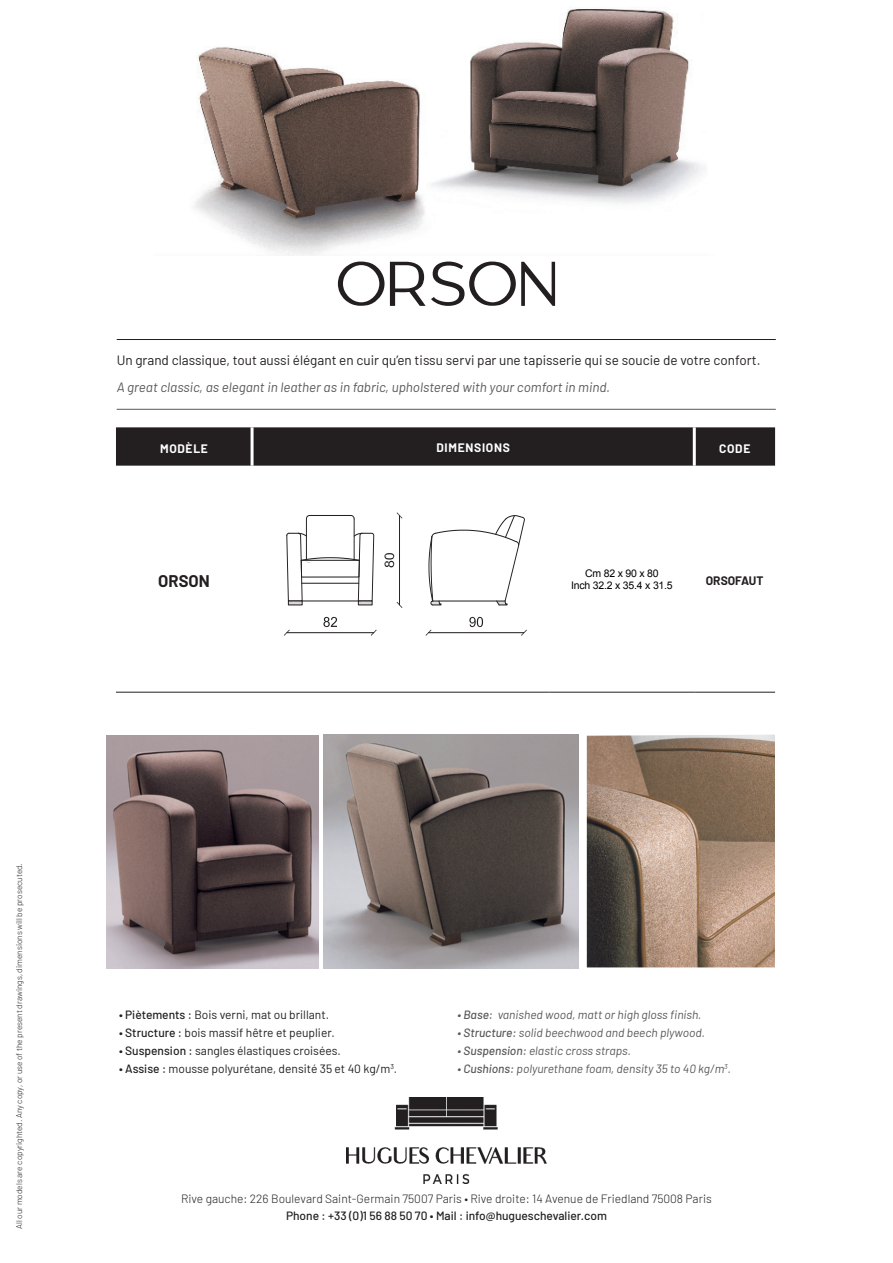
<style>
.page{position:relative;width:893px;height:1263px;background:#fff}
.page>*{position:absolute;margin:0;border:0;box-sizing:border-box;transform-origin:0 0}
.t1{font:108.15px "GANTIC";color:#231f20}
.t2{font:700 16.5px "Barlow";color:#231f20}
.t3{font:13.5px "Barlow";color:#231f20}
.t4{font:italic 13.5px "Barlow";color:#57585a}
.t5{font:italic 12px "Barlow";color:#57585a}
.t6{font:12px "Barlow";color:#231f20}
.t7{font:300 12px "Barlow";color:#231f20}
.t8{font:500 12px "Barlow";color:#231f20}
.t9{font:700 12px "Barlow";letter-spacing:.06em;color:#fff}
.t10{font:700 12px "Barlow";color:#231f20}
.t11{font:10.5px/12px "Arial";letter-spacing:-.02em;color:#000;text-align:center}
.t12{font:300 8.25px "Barlow";color:#231f20}
.s1{font-weight:500}
</style>
<div class="page">
<img style="left:194px;top:8px;width:510px;height:247px">
<img style="left:347px;top:1097px;width:199px;height:86px">
<hr style="left:117px;top:339px;width:659px;height:1px;background:#231f20">
<hr style="left:117px;top:409px;width:659px;height:1px;background:#57585a">
<div style="left:116px;top:427px;width:659px;height:39px;background:#231f20"></div>
<hr style="left:251px;top:427px;width:3px;height:39px;background:#fff">
<hr style="left:693px;top:427px;width:3px;height:39px;background:#fff">
<hr style="left:116px;top:692px;width:136px;height:1px;background:#231f20">
<hr style="left:252px;top:692px;width:298px;height:1px;background:#231f20">
<hr style="left:550px;top:692px;width:144px;height:1px;background:#231f20">
<hr style="left:694px;top:692px;width:81px;height:1px;background:#231f20">
<img style="left:106px;top:736px;width:213px;height:232px">
<img style="left:323px;top:735px;width:255px;height:233px">
<img style="left:587px;top:735px;width:188px;height:232px">
<hr style="left:310px;top:515px;width:41px;height:1px;background:#231f20">
<hr style="left:399px;top:515px;width:1px;height:90px;background:#231f20">
<svg style="left:397px;top:512px;width:5px;height:6px"></svg>
<svg style="left:384px;top:553px;width:10px;height:14px"></svg>
<hr style="left:428px;top:632px;width:96px;height:1px;background:#231f20">
<svg style="left:426px;top:630px;width:5px;height:6px"></svg>
<svg style="left:521px;top:630px;width:6px;height:6px"></svg>
<svg style="left:469px;top:617px;width:14px;height:10px"></svg>
<hr style="left:287px;top:632px;width:87px;height:1px;background:#231f20">
<svg style="left:284px;top:630px;width:6px;height:6px"></svg>
<svg style="left:371px;top:630px;width:6px;height:6px"></svg>
<svg style="left:323px;top:617px;width:14px;height:10px"></svg>
<svg style="left:287px;top:533px;width:87px;height:72px"></svg>
<svg style="left:429px;top:515px;width:96px;height:91px"></svg>
<h1 class="t1" style="left:335px;top:235px;width:224px">ORSON</h1>
<p class="t3" style="left:117px;top:352px;width:645px">Un grand classique, tout aussi élégant en cuir qu’en tissu servi par une tapisserie qui se soucie de votre confort.</p>
<p class="t4" style="left:117px;top:378px;width:495px">A great classic, as elegant in leather as in fabric, upholstered with your comfort in mind.</p>
<p class="t9" style="left:160px;top:440px;width:49px">MODÈLE</p>
<p class="t9" style="left:436px;top:440px;width:75px">DIMENSIONS</p>
<p class="t9" style="left:719px;top:440px;width:33px">CODE</p>
<h2 class="t2" style="left:158px;top:571px;width:53px">ORSON</h2>
<p class="t11" style="left:571px;top:567px;width:103px">Cm 82 x 90 x 80<br>Inch 32.2 x 35.4 x 31.5</p>
<p class="t10" style="left:706px;top:573px;width:59px">ORSOFAUT</p>
<p class="t12" style="left:14px;top:1229px;width:367px;rotate:-90deg">All our models are copyrighted. Any copy, or use of the present drawings, dimensions will be prosecuted.</p>
<p class="t6" style="left:119px;top:1007px;width:211px"><span class="s1">• Piètements :</span> Bois verni, mat ou brillant.</p>
<p class="t6" style="left:119px;top:1025px;width:217px"><span class="s1">• Structure :</span> bois massif hêtre et peuplier.</p>
<p class="t6" style="left:119px;top:1043px;width:223px"><span class="s1">• Suspension :</span> sangles élastiques croisées.</p>
<p class="t6" style="left:119px;top:1061px;width:280px"><span class="s1">• Assise :</span> mousse polyurétane, densité 35 et 40 kg/m<sup>3</sup>.</p>
<p class="t5" style="left:458px;top:1007px;width:245px"><span class="s1">• Base:</span> vanished wood, matt or high gloss finish.</p>
<p class="t5" style="left:458px;top:1025px;width:249px"><span class="s1">• Structure:</span> solid beechwood and beech plywood.</p>
<p class="t5" style="left:458px;top:1043px;width:175px"><span class="s1">• Suspension:</span> elastic cross straps.</p>
<p class="t5" style="left:458px;top:1061px;width:275px"><span class="s1">• Cushions:</span> polyurethane foam, density 35 to 40 kg/m<sup>3</sup>.</p>
<p class="t7" style="left:181px;top:1191px;width:532px">Rive gauche: 226 Boulevard Saint-Germain 75007 Paris • Rive droite: 14 Avenue de Friedland 75008 Paris</p>
<p class="t8" style="left:286px;top:1208px;width:322px">Phone : +33 (0)1 56 88 50 70 • Mail : info@hugueschevalier.com</p>
</div>
